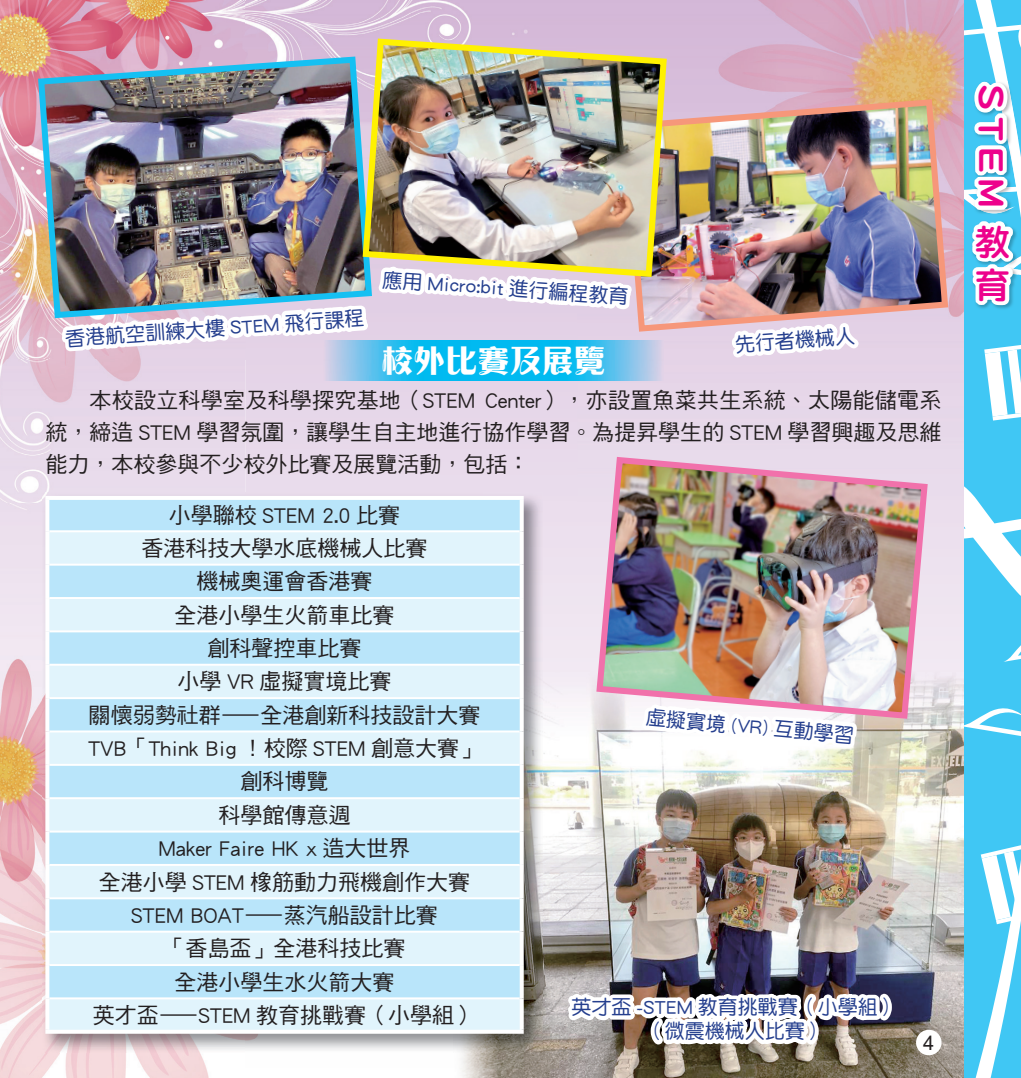
<style>
.page{position:relative;width:1021px;height:1078px;background:#fff}
.page>*{position:absolute;margin:0;border:0;box-sizing:border-box;transform-origin:0 0}
.t1{font:36px/43.2px "DF Yuan Std W8";color:#ed028c}
.t2{font:800 32px "M Gentle HK";color:#fff}
.t3{font:22px/33.4px "DF Hei Std W5";color:#231f20;text-align:justify}
.t4{font:20px/24px "DF Yuan Std W5";color:#253f8e;text-align:center}
.t5{font:20px "Arial";color:#231f20}
</style>
<div class="page">
<img style="left:0;top:0;width:775px;height:502px">
<img style="left:0;top:502px;width:48px;height:575px">
<img style="left:775px;top:0;width:189px;height:1077px">
<div style="left:964px;top:0;width:56px;height:1077px;background:#40c7f4"></div>
<svg style="left:964px;top:723px;width:6px;height:5px"></svg>
<svg style="left:964px;top:29px;width:6px;height:7px"></svg>
<svg style="left:964px;top:486px;width:6px;height:53px"></svg>
<svg style="left:970px;top:0;width:50px;height:1077px"></svg>
<svg style="left:984px;top:338px;width:36px;height:82px"></svg>
<svg style="left:980px;top:833px;width:40px;height:91px"></svg>
<svg style="left:45px;top:496px;width:3px;height:4px"></svg>
<svg style="left:45px;top:500px;width:3px;height:31px"></svg>
<svg style="left:45px;top:531px;width:3px;height:33px"></svg>
<svg style="left:45px;top:564px;width:3px;height:34px"></svg>
<svg style="left:45px;top:598px;width:3px;height:33px"></svg>
<hr style="left:45px;top:631px;width:4px;height:33px;background:#fff">
<hr style="left:45px;top:664px;width:4px;height:34px;background:#fff">
<svg style="left:45px;top:698px;width:3px;height:33px"></svg>
<svg style="left:45px;top:731px;width:3px;height:33px"></svg>
<svg style="left:45px;top:764px;width:3px;height:34px"></svg>
<svg style="left:45px;top:798px;width:3px;height:33px"></svg>
<svg style="left:45px;top:831px;width:3px;height:33px"></svg>
<svg style="left:45px;top:864px;width:3px;height:34px"></svg>
<svg style="left:45px;top:898px;width:3px;height:33px"></svg>
<svg style="left:45px;top:931px;width:3px;height:33px"></svg>
<svg style="left:45px;top:964px;width:3px;height:34px"></svg>
<svg style="left:45px;top:998px;width:3px;height:31px"></svg>
<svg style="left:45px;top:1029px;width:3px;height:4px"></svg>
<svg style="left:35px;top:53px;width:13px;height:268px;background:#bdb4b1"></svg>
<img style="left:898px;top:96px;width:53px;height:239px">
<svg style="left:359px;top:35px;width:311px;height:7px;background:#d7bcd0"></svg>
<img style="left:898px;top:453px;width:32px;height:269px">
<img style="left:48px;top:42px;width:850px;height:1035px">
<svg style="left:964px;top:75px;width:56px;height:234px"></svg>
<div style="left:916px;top:1029px;width:25px;height:25px;background:#fff;border-radius:50%"></div>
<p class="t4" style="left:383px;top:267px;width:248px;rotate:4deg">應用 Micro:bit 進行編程教育</p>
<p class="t4" style="left:64px;top:326px;width:301px;rotate:-4deg">香港航空訓練大樓 STEM 飛行課程</p>
<p class="t4" style="left:734px;top:333px;width:121px;rotate:-5deg">先行者機械人</p>
<h2 class="t2" style="left:381px;top:339px;width:225px">校外比賽及展覽</h2>
<p class="t3" style="left:45px;top:383px;width:897px;line-height:32px">　　本校設立科學室及科學探究基地（STEM Center），亦設置魚菜共生系統、太陽能儲電系統，締造 STEM 學習氛圍，讓學生自主地進行協作學習。為提昇學生的 STEM 學習興趣及思維能力，本校參與不少校外比賽及展覽活動，包括：</p>
<p class="t3" style="left:88px;top:497px;width:394px;text-align:center">小學聯校 STEM 2.0 比賽<br>香港科技大學水底機械人比賽<br>機械奧運會香港賽<br>全港小學生火箭車比賽<br>創科聲控車比賽<br>小學 VR 虛擬實境比賽<br>關懷弱勢社群—全港創新科技設計大賽<br>TVB「Think Big ！校際 STEM 創意大賽」創科博覽<br>科學館傳意週<br>Maker Faire HK x 造大世界<br>全港小學 STEM 橡筋動力飛機創作大賽<br>STEM BOAT—蒸汽船設計比賽<br>「香島盃」全港科技比賽<br>全港小學生水火箭大賽<br>英才盃—STEM 教育挑戰賽（小學組）</p>
<p class="t4" style="left:647px;top:704px;width:209px;rotate:5deg">虛擬實境 (VR) 互動學習</p>
<p class="t4" style="left:571px;top:994px;width:328px">英才盃 -STEM 教育挑戰賽（小學組）（微震機械人比賽）</p>
<p class="t5" style="left:923px;top:1028px;width:13px">4</p>
<h1 class="t1" style="left:1014px;top:85px;width:124px;rotate:90deg">STEM</h1>
<h1 class="t1" style="left:974px;top:219px;width:36px">教育</h1>
</div>
